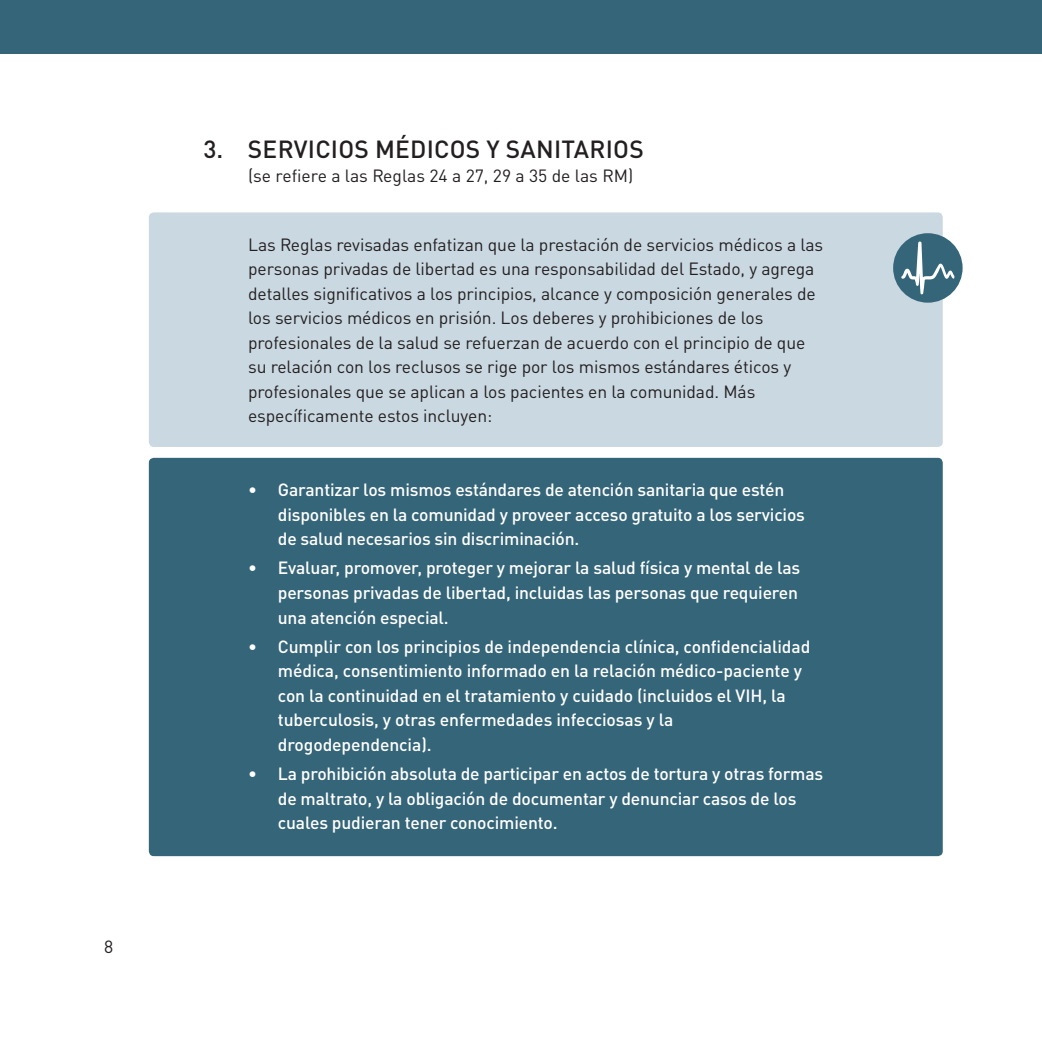
<style>
.page{position:relative;width:1042px;height:1042px;background:#fff}
.page>*{position:absolute;margin:0;border:0;box-sizing:border-box;transform-origin:0 0}
.t1{font:500 24.5px "DIN Pro";letter-spacing:.01em;color:#231f20}
.t2{font:500 17.5px/24.5px "DIN Pro";letter-spacing:-.01em;color:#fff}
.t3{font:17.5px/24.5px "DIN Pro";letter-spacing:-.005em;color:#231f20}
</style>
<div class="page">
<div style="left:0;top:0;width:1042px;height:54px;background:#356578"></div>
<div style="left:149px;top:212px;width:794px;height:235px;background:#cad8e1;border-radius:5px"></div>
<div style="left:893px;top:233px;width:69px;height:70px;background:#356578;border-radius:50%"></div>
<svg style="left:901px;top:241px;width:53px;height:53px"></svg>
<div style="left:149px;top:458px;width:794px;height:398px;background:#356578;border-radius:5px"></div>
<p class="t3" style="left:104px;top:932px;width:11px">8</p>
<h1 class="t1" style="left:204px;top:129px;width:442px">3. SERVICIOS MÉDICOS Y SANITARIOS</h1>
<p class="t3" style="left:248px;top:162px;width:387px">(se refiere a las Reglas 24 a 27, 29 a 35 de las RM)</p>
<p class="t3" style="left:248px;top:230px;width:577px">Las Reglas revisadas enfatizan que la prestación de servicios médicos a las personas privadas de libertad es una responsabilidad del Estado, y agrega detalles significativos a los principios, alcance y composición generales de los servicios médicos en prisión. Los deberes y prohibiciones de los profesionales de la salud se refuerzan de acuerdo con el principio de que su relación con los reclusos se rige por los mismos estándares éticos y profesionales que se aplican a los pacientes en la comunidad. Más específicamente estos incluyen:</p>
<p class="t2" style="left:278px;top:475px;width:529px;text-indent:-30px">• Garantizar los mismos estándares de atención sanitaria que estén disponibles en la comunidad y proveer acceso gratuito a los servicios de salud necesarios sin discriminación.</p>
<p class="t2" style="left:278px;top:554px;width:524px;text-indent:-30px">• Evaluar, promover, proteger y mejorar la salud física y mental de las personas privadas de libertad, incluidas las personas que requieren una atención especial.</p>
<p class="t2" style="left:278px;top:632px;width:534px;text-indent:-30px">• Cumplir con los principios de independencia clínica, confidencialidad médica, consentimiento informado en la relación médico-paciente y con la continuidad en el tratamiento y cuidado (incluidos el VIH, la tuberculosis, y otras enfermedades infecciosas y la drogodependencia).</p>
<p class="t2" style="left:278px;top:760px;width:547px;text-indent:-30px">• La prohibición absoluta de participar en actos de tortura y otras formas de maltrato, y la obligación de documentar y denunciar casos de los cuales pudieran tener conocimiento.</p>
</div>
